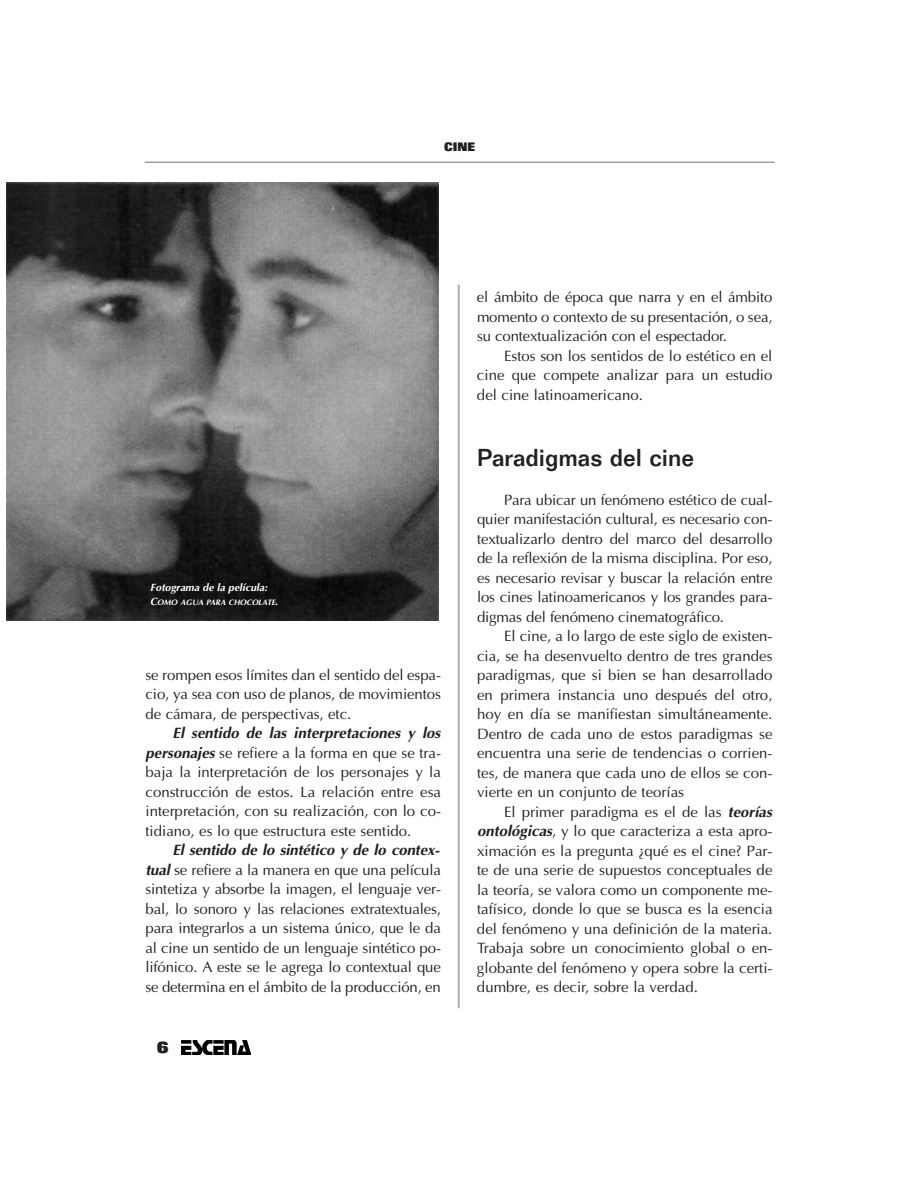
<style>
.page{position:relative;width:918px;height:1188px;background:#fff}
.page>*{position:absolute;margin:0;border:0;box-sizing:border-box;transform-origin:0 0}
.t1{font:500 24px "Folio";color:#231f20}
.t2{font:800 16.5px "Folio";color:#231f20}
.t3{font:15px/19.5px "Optima";letter-spacing:-.005em;color:#231f20;text-align:justify}
.t4{font:800 12px "Folio";color:#231f20}
.t5{font:italic 700 10.5px "Optima";color:#fff}
.t6{font:italic 700 7.8px "Optima";color:#fff}
.s1{font-size:10.5px}
.s2{font-weight:700;font-style:italic}
</style>
<div class="page">
<hr style="left:145px;top:162px;width:630px;height:1px;background:#9d9fa2">
<img style="left:182px;top:1041px;width:69px;height:13px">
<hr style="left:458px;top:285px;width:2px;height:723px;background:#b2b3b7">
<img style="left:6px;top:183px;width:432px;height:437px">
<p class="t4" style="left:444px;top:142px;width:32px">CINE</p>
<p class="t5" style="left:150px;top:581px;width:118px">Fotograma de la película:</p>
<p class="t6" style="left:150px;top:597px;width:129px"><span class="s1">C</span>OMO AGUA PARA CHOCOLATE<span class="s1">.</span></p>
<p class="t3" style="left:146px;top:665px;width:297px">se rompen esos límites dan el sentido del espa&shy;cio, ya sea con uso de planos, de movimientos de cámara, de perspectivas, etc.</p>
<p class="t3" style="left:145px;top:723px;width:297px;text-indent:27px"><span class="s2">El sentido de las interpretaciones y los personajes</span> se refiere a la forma en que se tra&shy;baja la interpretación de los personajes y la construcción de estos. La relación entre esa interpretación, con su realización, con lo co&shy;tidiano, es lo que estructura este sentido.</p>
<p class="t3" style="left:145px;top:840px;width:297px;text-indent:27px"><span class="s2">El sentido de lo sintético y de lo contex&shy;tual</span> se refiere a la manera en que una película sintetiza y absorbe la imagen, el lenguaje ver&shy;bal, lo sonoro y las relaciones extratextuales, para integrarlos a un sistema único, que le da al cine un sentido de un lenguaje sintético po&shy;lifónico. A este se le agrega lo contextual que se determina en el ámbito de la producción, en</p>
<p class="t2" style="left:157px;top:1042px;width:13px">6</p>
<p class="t3" style="left:477px;top:287px;width:297px">el ámbito de época que narra y en el ámbito momento o contexto de su presentación, o sea, su contextualización con el espectador.</p>
<p class="t3" style="left:477px;top:346px;width:297px;text-indent:27px">Estos son los sentidos de lo estético en el cine que compete analizar para un estudio del cine latinoamericano.</p>
<h1 class="t1" style="left:477px;top:448px;width:219px">Paradigmas del cine</h1>
<p class="t3" style="left:477px;top:490px;width:297px;text-indent:27px">Para ubicar un fenómeno estético de cual&shy;quier manifestación cultural, es necesario con&shy;textualizarlo dentro del marco del desarrollo de la reflexión de la misma disciplina. Por eso, es necesario revisar y buscar la relación entre los cines latinoamericanos y los grandes para&shy;digmas del fenómeno cinematográfico.</p>
<p class="t3" style="left:477px;top:626px;width:297px;text-indent:27px">El cine, a lo largo de este siglo de existen&shy;cia, se ha desenvuelto dentro de tres grandes paradigmas, que si bien se han desarrollado en primera instancia uno después del otro, hoy en día se manifiestan simultáneamente.<br>Dentro de cada uno de estos paradigmas se encuentra una serie de tendencias o corrien&shy;tes, de manera que cada uno de ellos se con&shy;vierte en un conjunto de teorías</p>
<p class="t3" style="left:477px;top:802px;width:297px;text-indent:27px">El primer paradigma es el de las <span class="s2">teorías ontológicas</span>, y lo que caracteriza a esta apro&shy;ximación es la pregunta ¿qué es el cine? Par&shy;te de una serie de supuestos conceptuales de la teoría, se valora como un componente me&shy;tafísico, donde lo que se busca es la esencia del fenómeno y una definición de la materia.<br>Trabaja sobre un conocimiento global o en&shy;globante del fenómeno y opera sobre la certi&shy;dumbre, es decir, sobre la verdad.</p>
</div>
